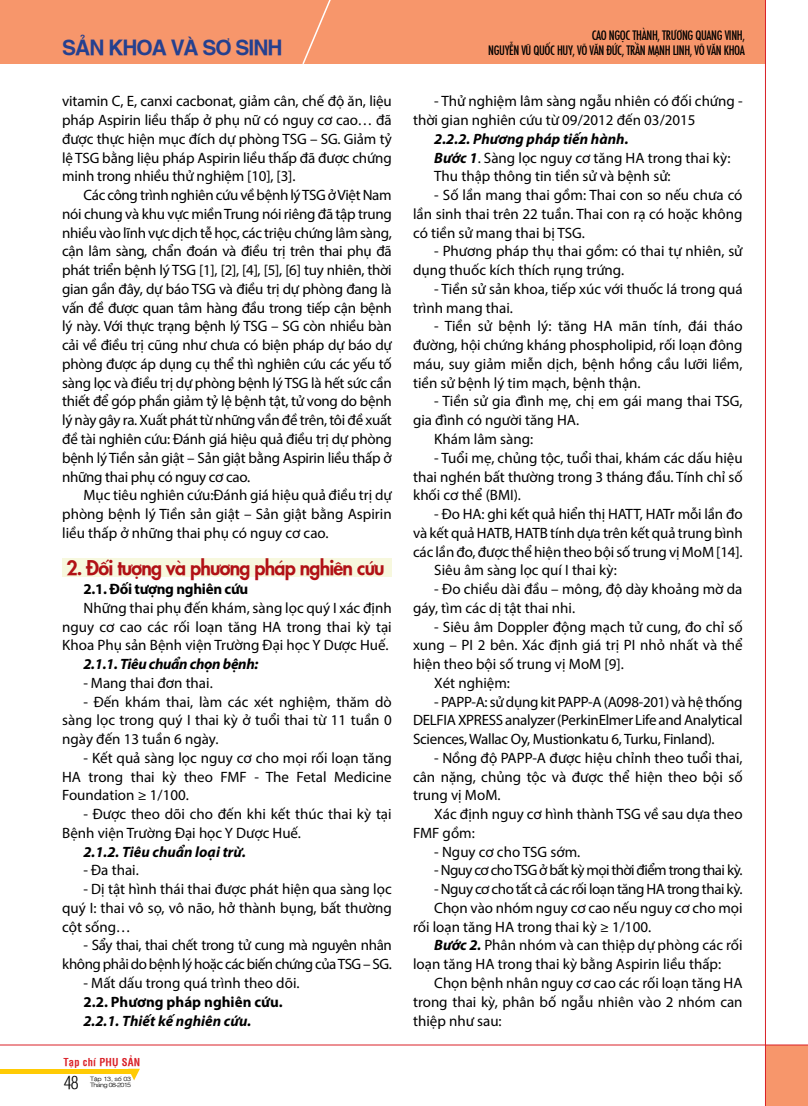
<style>
.page{position:relative;width:808px;height:1106px;background:#fff}
.page>*{position:absolute;margin:0;border:0;box-sizing:border-box;transform-origin:0 0}
.t1{font:700 21px "SFU Helvetica";letter-spacing:-.05em;color:#25408f}
.t2{font:800 19.5px "SFU Futura";letter-spacing:-.04em;color:#b11116}
.t3{font:300 condensed 17.55px "SFU Helvetica";color:#000}
.t4{font:15px/18.8px "Myriad Pro";color:#000;text-align:justify}
.t5{font:15px/18.8px "Myriad Pro";letter-spacing:-.03em;color:#000;text-align:right}
.t6{font:italic 700 15px "Myriad Pro";color:#000}
.t7{font:15px "Myriad Pro";letter-spacing:-.04em;color:#000}
.t8{font:italic 700 15px "Myriad Pro";letter-spacing:-.02em;color:#000}
.t9{font:700 15px "Myriad Pro";color:#000}
.t10{font:700 15px "Myriad Pro";letter-spacing:-.02em;color:#000}
.t11{font:14.25px "SFU Function Condensed";letter-spacing:-.025em;color:#000}
.t12{font:700 condensed 10.5px "SFU Helvetica";letter-spacing:.025em;color:#da2128}
.t13{font:300 6px/6px "SFU Helvetica";letter-spacing:-.085em;color:#000;scale:1.19 1}
.s1{font-weight:700;font-style:italic}
</style>
<div class="page">
<div style="left:62px;top:558px;width:329px;height:19px;background:#f7f8de"></div>
<div style="left:0;top:0;width:765px;height:63px;background:#f7966b"></div>
<div style="left:766px;top:1045px;width:42px;height:61px;background:#f7966b"></div>
<hr style="left:765px;top:0;width:1px;height:1106px;background:#da2128">
<hr style="left:0;top:1044px;width:808px;height:1px;background:#da2128">
<svg style="left:301px;top:0;width:35px;height:64px"></svg>
<svg style="left:128px;top:1068px;width:12px;height:12px"></svg>
<div style="left:0;top:1068px;width:134px;height:5px;background:#ffcb05"></div>
<p class="t11" style="left:592px;top:24px;width:155px">CAO NGỌC THÀNH, TRƯƠNG QUANG VINH,</p>
<h1 class="t1" style="left:62px;top:31px;width:222px">SẢN KHOA VÀ SƠ SINH</h1>
<p class="t11" style="left:488px;top:39px;width:258px">NGUYỄN VŨ QUỐC HUY, VÕ VĂN ĐỨC, TRẦN MẠNH LINH, VÕ VĂN KHOA</p>
<p class="t4" style="left:62px;top:92px;width:331px">vitamin C, E, canxi cacbonat, giảm cân, chế độ ăn, liệu pháp Aspirin liều thấp ở phụ nữ có nguy cơ cao… đã được thực hiện mục đích dự phòng TSG – SG. Giảm tỷ lệ TSG bằng liệu pháp Aspirin liều thấp đã được chứng minh trong nhiều thử nghiệm [10], [3].</p>
<p class="t4" style="left:62px;top:185px;width:331px;text-indent:21px">Các công trình nghiên cứu về bệnh lý TSG ở Việt Nam nói chung và khu vực miền Trung nói riêng đã tập trung nhiều vào lĩnh vực dịch tễ học, các triệu chứng lâm sàng, cận lâm sàng, chẩn đoán và điều trị trên thai phụ đã phát triển bệnh lý TSG [1], [2], [4], [5], [6] tuy nhiên, thời gian gần đây, dự báo TSG và điều trị dự phòng đang là vấn đề được quan tâm hàng đầu trong tiếp cận bệnh lý này. Với thực trạng bệnh lý TSG – SG còn nhiều bàn cải về điều trị cũng như chưa có biện pháp dự báo dự phòng được áp dụng cụ thể thì nghiên cứu các yếu tố sàng lọc và điều trị dự phòng bệnh lý TSG là hết sức cần thiết để góp phần giảm tỷ lệ bệnh tật, tử vong do bệnh lý này gây ra. Xuất phát từ những vần đề trên, tôi đề xuất đề tài nghiên cứu: Đánh giá hiệu quả điều trị dự phòng bệnh lý Tiền sản giật – Sản giật bằng Aspirin liều thấp ở những thai phụ có nguy cơ cao.</p>
<p class="t4" style="left:62px;top:485px;width:331px;text-indent:21px">Mục tiêu nghiên cứu:Đánh giá hiệu quả điều trị dự phòng bệnh lý Tiền sản giật – Sản giật bằng Aspirin liều thấp ở những thai phụ có nguy cơ cao.</p>
<h2 class="t2" style="left:66px;top:552px;width:320px">2. Đối tượng và phương pháp nghiên cứu</h2>
<p class="t10" style="left:83px;top:579px;width:166px">2.1. Đối tượng nghiên cứu</p>
<p class="t4" style="left:62px;top:598px;width:331px;text-indent:21px">Những thai phụ đến khám, sàng lọc quý I xác định nguy cơ cao các rối loạn tăng HA trong thai kỳ tại Khoa Phụ sản Bệnh viện Trường Đại học Y Dược Huế.</p>
<p class="t8" style="left:83px;top:654px;width:177px">2.1.1. Tiêu chuẩn chọn bệnh:</p>
<p class="t4" style="left:83px;top:673px;width:131px">- Mang thai đơn thai.</p>
<p class="t4" style="left:62px;top:692px;width:331px;text-indent:21px">- Đến khám thai, làm các xét nghiệm, thăm dò sàng lọc trong quý I thai kỳ ở tuổi thai từ 11 tuần 0 ngày đến 13 tuần 6 ngày.</p>
<p class="t4" style="left:62px;top:748px;width:331px;text-indent:21px">- Kết quả sàng lọc nguy cơ cho mọi rối loạn tăng HA trong thai kỳ theo FMF - The Fetal Medicine Foundation ≥ 1/100.</p>
<p class="t4" style="left:62px;top:804px;width:331px;text-indent:21px">- Được theo dõi cho đến khi kết thúc thai kỳ tại<br>Bệnh viện Trường Đại học Y Dược Huế.</p>
<p class="t6" style="left:83px;top:841px;width:164px">2.1.2. Tiêu chuẩn loại trừ.</p>
<p class="t4" style="left:83px;top:860px;width:57px">- Đa thai.</p>
<p class="t4" style="left:62px;top:879px;width:331px;text-indent:21px">- Dị tật hình thái thai được phát hiện qua sàng lọc quý I: thai vô sọ, vô não, hở thành bụng, bất thường cột sống…</p>
<p class="t5" style="left:62px;top:935px;width:331px">- Sẩy thai, thai chết trong tử cung mà nguyên nhân không phải do bệnh lý hoặc các biến chứng của TSG – SG.</p>
<p class="t4" style="left:83px;top:973px;width:218px">- Mất dấu trong quá trình theo dõi.</p>
<p class="t9" style="left:83px;top:991px;width:201px">2.2. Phương pháp nghiên cứu.</p>
<p class="t6" style="left:83px;top:1010px;width:169px">2.2.1. Thiết kế nghiên cứu.</p>
<p class="t12" style="left:63px;top:1054px;width:78px">Tạp chí PHỤ SẢN</p>
<p class="t3" style="left:64px;top:1069px;width:16px">48</p>
<p class="t13" style="left:90px;top:1075px;width:36px">Tập 13, số 03<br>Tháng 08-2015</p>
<p class="t4" style="left:413px;top:92px;width:331px;text-indent:21px">- Thử nghiệm lâm sàng ngẫu nhiên có đối chứng - thời gian nghiên cứu từ 09/2012 đến 03/2015</p>
<p class="t4" style="left:434px;top:129px;width:298px;text-align:left"><span class="s1">2.2.2. Phương pháp tiến hành.<br>Bước 1</span>. Sàng lọc nguy cơ tăng HA trong thai kỳ:<br>Thu thập thông tin tiền sử và bệnh sử:</p>
<p class="t4" style="left:413px;top:185px;width:331px;text-indent:21px">- Số lần mang thai gồm: Thai con so nếu chưa có lần sinh thai trên 22 tuần. Thai con rạ có hoặc không có tiền sử mang thai bị TSG.</p>
<p class="t4" style="left:413px;top:242px;width:331px;text-indent:21px">- Phương pháp thụ thai gồm: có thai tự nhiên, sử dụng thuốc kích thích rụng trứng.</p>
<p class="t4" style="left:413px;top:279px;width:331px;text-indent:21px">- Tiền sử sản khoa, tiếp xúc với thuốc lá trong quá trình mang thai.</p>
<p class="t4" style="left:413px;top:317px;width:331px;text-indent:21px">- Tiền sử bệnh lý: tăng HA mãn tính, đái tháo đường, hội chứng kháng phospholipid, rối loạn đông máu, suy giảm miễn dịch, bệnh hồng cầu lưỡi liềm, tiền sử bệnh lý tim mạch, bệnh thận.</p>
<p class="t4" style="left:434px;top:392px;width:310px">- Tiền sử gia đình mẹ, chị em gái mang thai TSG,</p>
<p class="t4" style="left:413px;top:410px;width:168px">gia đình có người tăng HA.</p>
<p class="t4" style="left:434px;top:429px;width:100px">Khám lâm sàng:</p>
<p class="t4" style="left:413px;top:448px;width:331px;text-indent:21px">- Tuổi mẹ, chủng tộc, tuổi thai, khám các dấu hiệu thai nghén bất thường trong 3 tháng đầu. Tính chỉ số khối cơ thể (BMI).</p>
<p class="t4" style="left:434px;top:504px;width:310px">- Đo HA: ghi kết quả hiển thị HATT, HATr mỗi lần đo</p>
<p class="t4" style="left:413px;top:523px;width:331px">và kết quả HATB, HATB tính dựa trên kết quả trung bình</p>
<p class="t4" style="left:413px;top:542px;width:331px">các lần đo, được thể hiện theo bội số trung vị MoM [14].</p>
<p class="t4" style="left:434px;top:560px;width:184px">Siêu âm sàng lọc quí I thai kỳ:</p>
<p class="t4" style="left:413px;top:579px;width:331px;text-indent:21px">- Đo chiều dài đầu – mông, độ dày khoảng mờ da gáy, tìm các dị tật thai nhi.</p>
<p class="t4" style="left:434px;top:617px;width:310px">- Siêu âm Doppler động mạch tử cung, đo chỉ số</p>
<p class="t4" style="left:413px;top:635px;width:331px">xung – PI 2 bên. Xác định giá trị PI nhỏ nhất và thể</p>
<p class="t4" style="left:413px;top:654px;width:212px">hiện theo bội số trung vị MoM [9].</p>
<p class="t4" style="left:434px;top:673px;width:77px">Xét nghiệm:</p>
<p class="t4" style="left:413px;top:692px;width:331px;text-indent:21px">- PAPP-A: sử dụng kit PAPP-A (A098-201) và hệ thống DELFIA XPRESS analyzer (PerkinElmer Life and Analytical Sciences, Wallac Oy, Mustionkatu 6, Turku, Finland).</p>
<p class="t4" style="left:413px;top:748px;width:331px;text-indent:21px">- Nồng độ PAPP-A được hiệu chỉnh theo tuổi thai, cân nặng, chủng tộc và được thể hiện theo bội số trung vị MoM.</p>
<p class="t4" style="left:413px;top:804px;width:331px;text-indent:21px">Xác định nguy cơ hình thành TSG về sau dựa theo<br>FMF gồm:</p>
<p class="t4" style="left:434px;top:842px;width:147px">- Nguy cơ cho TSG sớm.</p>
<p class="t7" style="left:434px;top:861px;width:310px">- Nguy cơ cho TSG ở bất kỳ mọi thời điểm trong thai kỳ.</p>
<p class="t5" style="left:434px;top:879px;width:310px">- Nguy cơ cho tất cả các rối loạn tăng HA trong thai kỳ.</p>
<p class="t4" style="left:434px;top:898px;width:310px">Chọn vào nhóm nguy cơ cao nếu nguy cơ cho mọi</p>
<p class="t4" style="left:413px;top:917px;width:240px">rối loạn tăng HA trong thai kỳ ≥ 1/100.</p>
<p class="t4" style="left:434px;top:935px;width:310px"><span class="s1">Bước 2.</span> Phân nhóm và can thiệp dự phòng các rối</p>
<p class="t4" style="left:413px;top:954px;width:310px">loạn tăng HA trong thai kỳ bằng Aspirin liều thấp:</p>
<p class="t4" style="left:434px;top:973px;width:310px">Chọn bệnh nhân nguy cơ cao các rối loạn tăng HA</p>
<p class="t4" style="left:413px;top:992px;width:331px">trong thai kỳ, phân bố ngẫu nhiên vào 2 nhóm can</p>
<p class="t4" style="left:413px;top:1010px;width:90px">thiệp như sau:</p>
</div>
